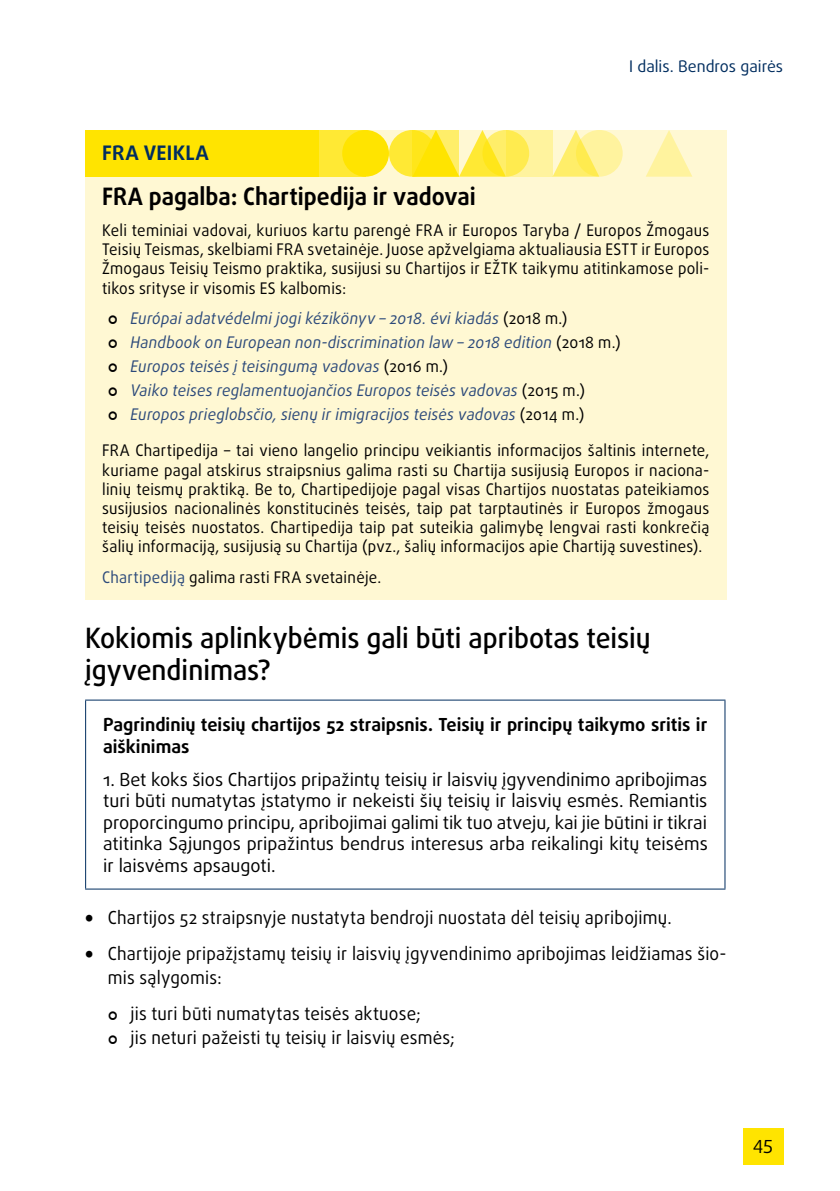
<style>
.page{position:relative;width:840px;height:1191px;background:#fff}
.page>*{position:absolute;margin:0;border:0;box-sizing:border-box;transform-origin:0 0}
.title_1_1_1{font:500 28px/32px "Daxline Pro";color:#000;scale:.95 1}
.FRA_ACTIVITY_title{font:700 24px "Daxline Pro";color:#000;scale:.95 1}
.KEY_DEV_title{font:700 20px "Daxline Pro";letter-spacing:.015em;color:#002d5f}
._02_Texte_BOX_FRA_AC{font:18px/21.6px "Daxline Pro";letter-spacing:.01em;color:#000;text-align:justify}
._02_Texte_BOX_FRA_AC-2{font:18px/24px "Daxline Pro";letter-spacing:.01em;color:#000;scale:.95 1}
._02_Texte_BOX_FRA_AC-3{font:700 18px/21.6px "Daxline Pro";color:#000}
.FRA_ACTIVITY_body{font:16px/19.2px "Daxline Pro";letter-spacing:.02em;color:#000;text-align:justify;scale:.95 1}
.t1{font:italic 16px "Daxline Pro";letter-spacing:.015em;color:#2b497a;scale:.95 1}
.t2{font:16px "Daxline Pro";color:#002d5f}
.s1{font-style:normal;color:#000}
.s2{color:#2b497a}
.s3{font-weight:900}
</style>
<div class="page">
<div style="left:742px;top:1128px;width:40px;height:36px;background:#ffe400"></div>
<div style="left:85px;top:130px;width:641px;height:470px;background:#fff8d3"></div>
<div style="left:389px;top:130px;width:46px;height:47px;background:#ffe934;border-radius:50%"></div>
<div style="left:318px;top:130px;width:47px;height:47px;background:#ffe934"></div>
<div style="left:85px;top:130px;width:233px;height:47px;background:#ffe400"></div>
<svg style="left:552px;top:130px;width:42px;height:47px"></svg>
<svg style="left:646px;top:130px;width:46px;height:47px"></svg>
<div style="left:342px;top:130px;width:47px;height:47px;background:#ffe400;border-radius:50%"></div>
<svg style="left:459px;top:130px;width:42px;height:47px"></svg>
<svg style="left:482px;top:130px;width:47px;height:47px"></svg>
<svg style="left:575px;top:130px;width:47px;height:47px;background:#fff18b"></svg>
<svg style="left:412px;top:130px;width:47px;height:47px;background:#ffe723"></svg>
<svg style="left:506px;top:130px;width:46px;height:47px;background:#ffef7f"></svg>
<hr style="left:85px;top:699px;width:640px;height:1px;background:#002d5f">
<hr style="left:85px;top:700px;width:1px;height:188px;background:#002d5f">
<hr style="left:724px;top:700px;width:1px;height:188px;background:#002d5f">
<hr style="left:85px;top:888px;width:640px;height:1px;background:#002d5f">
<p class="t2" style="left:628px;top:56px;width:155px">I dalis. Bendros gairės</p>
<p class="KEY_DEV_title" style="left:102px;top:139px;width:108px">FRA VEIKLA</p>
<p class="FRA_ACTIVITY_title" style="left:102px;top:181px;width:394px">FRA pagalba: Chartipedija ir vadovai</p>
<p class="FRA_ACTIVITY_body" style="left:102px;top:221px;width:640px">Keli teminiai vadovai, kuriuos kartu parengė FRA ir Europos Taryba / Europos Žmogaus Teisių Teismas, skelbiami FRA svetainėje. Juose apžvelgiama aktualiausia ESTT ir Europos Žmogaus Teisių Teismo praktika, susijusi su Chartijos ir EŽTK taikymu atitinkamose poli&shy;tikos srityse ir visomis ES kalbomis:</p>
<p class="t1" style="left:130px;top:308px;width:461px">Európai adatvédelmi jogi kézikönyv – 2018. évi kiadás <span class="s1">(2018 m.)</span></p>
<p class="t1" style="left:130px;top:332px;width:517px">Handbook on European non-discrimination law – 2018 edition <span class="s1">(2018 m.)</span></p>
<p class="t1" style="left:130px;top:356px;width:336px">Europos teisės į teisingumą vadovas <span class="s1">(2016 m.)</span></p>
<p class="t1" style="left:130px;top:380px;width:479px">Vaiko teises reglamentuojančios Europos teisės vadovas <span class="s1">(2015 m.)</span></p>
<p class="t1" style="left:130px;top:404px;width:479px">Europos prieglobsčio, sienų ir imigracijos teisės vadovas <span class="s1">(2014 m.)</span></p>
<p class="FRA_ACTIVITY_body" style="left:102px;top:441px;width:640px">FRA Chartipedija – tai vieno langelio principu veikiantis informacijos šaltinis internete, kuriame pagal atskirus straipsnius galima rasti su Chartija susijusią Europos ir naciona&shy;linių teismų praktiką. Be to, Chartipedijoje pagal visas Chartijos nuostatas pateikiamos susijusios nacionalinės konstitucinės teisės, taip pat tarptautinės ir Europos žmogaus teisių teisės nuostatos. Chartipedija taip pat suteikia galimybę lengvai rasti konkrečią šalių informaciją, susijusią su Chartija (pvz., šalių informacijos apie Chartiją suvestines).</p>
<p class="FRA_ACTIVITY_body" style="left:102px;top:567px;width:295px"><span class="s2">Chartipediją</span> galima rasti FRA svetainėje.</p>
<p class="title_1_1_1" style="left:85px;top:622px;width:596px">Kokiomis aplinkybėmis gali būti apribotas teisių įgyvendinimas?</p>
<p class="_02_Texte_BOX_FRA_AC-3" style="left:103px;top:714px;width:605px">Pagrindinių teisių chartijos 52 straipsnis. Teisių ir principų taikymo sritis ir aiškinimas</p>
<p class="_02_Texte_BOX_FRA_AC" style="left:103px;top:768px;width:605px">1. Bet koks šios Chartijos pripažintų teisių ir laisvių įgyvendinimo apribojimas turi būti numatytas įstatymo ir nekeisti šių teisių ir laisvių esmės. Remiantis proporcingumo principu, apribojimai galimi tik tuo atveju, kai jie būtini ir tikrai atitinka Sąjungos pripažintus bendrus interesus arba reikalingi kitų teisėms ir laisvėms apsaugoti.</p>
<p class="_02_Texte_BOX_FRA_AC-2" style="left:85px;top:906px;width:618px"><span class="s3">•</span> Chartijos 52 straipsnyje nustatyta bendroji nuostata dėl teisių apribojimų.</p>
<p class="_02_Texte_BOX_FRA_AC-2" style="left:108px;top:942px;width:652px;text-indent:-23px"><span class="s3">•</span> Chartijoje pripažįstamų teisių ir laisvių įgyvendinimo apribojimas leidžiamas šio&shy;mis sąlygomis:</p>
<p class="_02_Texte_BOX_FRA_AC-2" style="left:130px;top:1002px;width:307px">jis turi būti numatytas teisės aktuose;</p>
<p class="_02_Texte_BOX_FRA_AC-2" style="left:130px;top:1026px;width:343px">jis neturi pažeisti tų teisių ir laisvių esmės;</p>
<p class="_02_Texte_BOX_FRA_AC" style="left:752px;top:1136px;width:22px">45</p>
</div>
